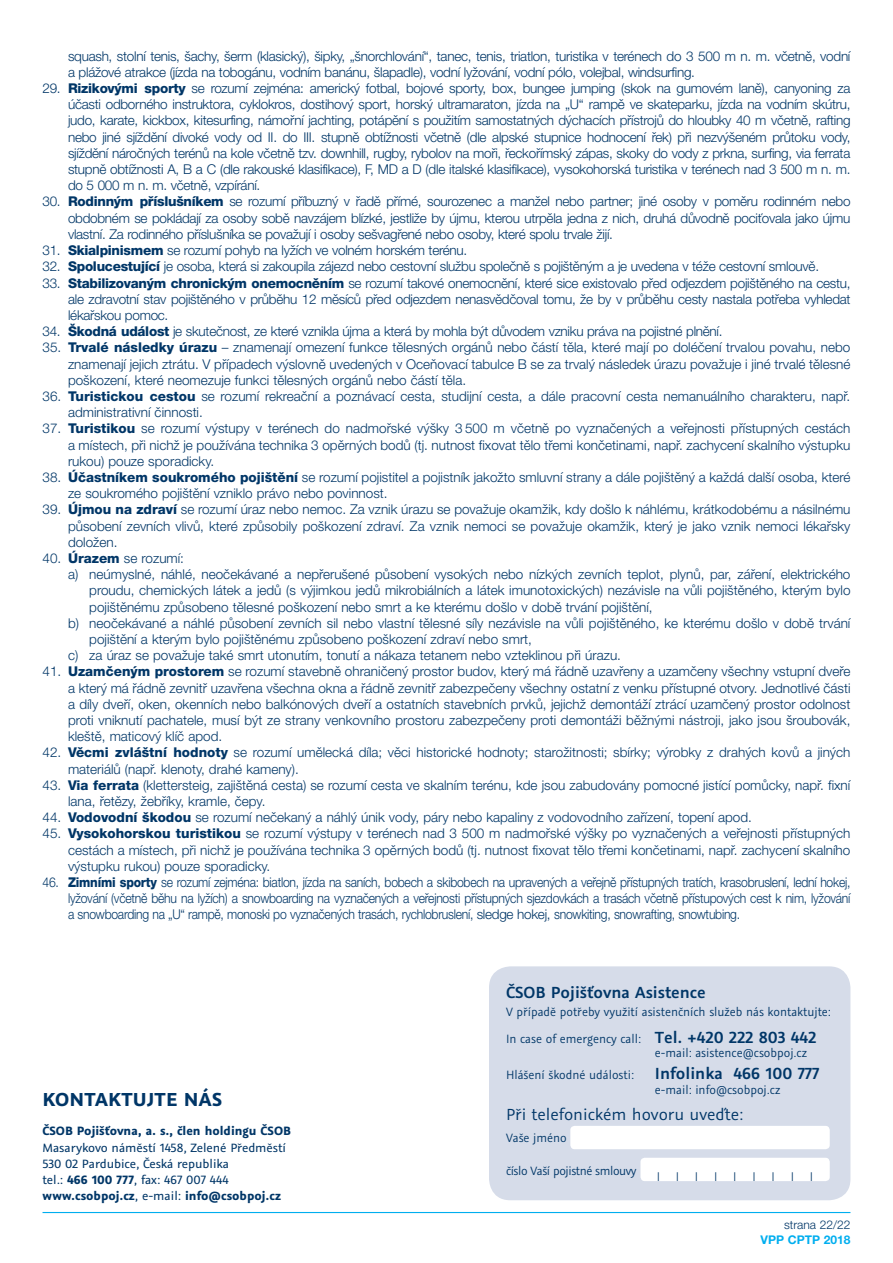
<style>
.page{position:relative;width:893px;height:1263px;background:#fff}
.page>*{position:absolute;margin:0;border:0;box-sizing:border-box;transform-origin:0 0}
.t1{font:700 21px "Graublau Sans";letter-spacing:.01em;color:#003667}
.t2{font:18px "Graublau Sans";color:#003667}
.t3{font:600 18px "Graublau Sans";color:#003667}
.t4{font:300 13.5px/16.2px "Helvetica Neue LT Pro";color:#003667;text-align:justify}
.t5{font:300 13.5px/16.2px "Helvetica Neue LT Pro";letter-spacing:-.02em;color:#003667}
.t6{font:300 13.5px/16.2px "Helvetica Neue LT Pro";color:#003667;text-align:justify;scale:.9 1}
.t7{font:13.5px/27.2px "Graublau Sans";color:#003667;scale:.95 1}
.t8{font:13.5px/16.2px "Graublau Sans";letter-spacing:-.005em;color:#003667}
.t9{font:700 13.5px "Graublau Sans";color:#003667}
.t10{font:13.5px "Graublau Sans";letter-spacing:-.03em;color:#003667;scale:.95 1}
.t11{font:300 12px "Helvetica Neue LT Pro";color:#003667}
.t12{font:700 12px "Helvetica Neue LT Pro";color:#00aeef}
.t13{font:condensed 12px "Helvetica Neue LT Pro";color:#003667}
.s1{font-weight:800}
.s2{font-weight:700}
.s3{font-weight:600;font-size:18px}
</style>
<div class="page">
<hr style="left:43px;top:1212px;width:807px;height:1px;background:#00aeef">
<div style="left:489px;top:966px;width:361px;height:234px;background:#d6dce9"></div>
<div style="left:570px;top:1126px;width:260px;height:23px;background:#fff;border-radius:4px"></div>
<div style="left:640px;top:1158px;width:190px;height:23px;background:#fff;border-radius:4px"></div>
<p class="t5" style="left:68px;top:47px;width:784px">squash, stolní tenis, šachy, šerm (klasický), šipky, „šnorchlování“, tanec, tenis, triatlon, turistika v terénech do 3 500 m n. m. včetně, vodní a plážové atrakce (jízda na tobogánu, vodním banánu, šlapadle), vodní lyžování, vodní pólo, volejbal, windsurfing.</p>
<p class="t4" style="left:68px;top:80px;width:784px;text-indent:-26px">29. <span class="s1">Rizikovými sporty</span> se rozumí zejména: americký fotbal, bojové sporty, box, bungee jumping (skok na gumovém laně), canyoning za účasti odborného instruktora, cyklokros, dostihový sport, horský ultramaraton, jízda na „U“ rampě ve skateparku, jízda na vodním skútru, judo, karate, kickbox, kitesurfing, námořní jachting, potápění s použitím samostatných dýchacích přístrojů do hloubky 40 m včetně, rafting nebo jiné sjíždění divoké vody od II. do III. stupně obtížnosti včetně (dle alpské stupnice hodnocení řek) při nezvýšeném průtoku vody, sjíždění náročných terénů na kole včetně tzv. downhill, rugby, rybolov na moři, řeckořímský zápas, skoky do vody z prkna, surfing, via ferrata stupně obtížnosti A, B a C (dle rakouské klasifikace), F, MD a D (dle italské klasifikace), vysokohorská turistika v terénech nad 3 500 m n. m. do 5 000 m n. m. včetně, vzpírání.</p>
<p class="t4" style="left:68px;top:193px;width:784px;text-indent:-26px">30. <span class="s1">Rodinným příslušníkem</span> se rozumí příbuzný v řadě přímé, sourozenec a manžel nebo partner; jiné osoby v poměru rodinném nebo obdobném se pokládají za osoby sobě navzájem blízké, jestliže by újmu, kterou utrpěla jedna z nich, druhá důvodně pociťovala jako újmu vlastní. Za rodinného příslušníka se považují i osoby sešvagřené nebo osoby, které spolu trvale žijí.</p>
<p class="t5" style="left:43px;top:242px;width:426px">31. <span class="s1">Skialpinismem</span> se rozumí pohyb na lyžích ve volném horském terénu.</p>
<p class="t5" style="left:43px;top:258px;width:778px">32. <span class="s1">Spolucestující</span> je osoba, která si zakoupila zájezd nebo cestovní službu společně s pojištěným a je uvedena v téže cestovní smlouvě.</p>
<p class="t4" style="left:68px;top:274px;width:784px;text-indent:-26px">33. <span class="s1">Stabilizovaným chronickým onemocněním</span> se rozumí takové onemocnění, které sice existovalo před odjezdem pojištěného na cestu, ale zdravotní stav pojištěného v průběhu 12 měsíců před odjezdem nenasvědčoval tomu, že by v průběhu cesty nastala potřeba vyhledat lékařskou pomoc.</p>
<p class="t5" style="left:43px;top:323px;width:682px">34. <span class="s1">Škodná událost</span> je skutečnost, ze které vznikla újma a která by mohla být důvodem vzniku práva na pojistné plnění.</p>
<p class="t4" style="left:68px;top:339px;width:784px;text-indent:-26px">35. <span class="s1">Trvalé následky úrazu</span> – znamenají omezení funkce tělesných orgánů nebo částí těla, které mají po doléčení trvalou povahu, nebo znamenají jejich ztrátu. V případech výslovně uvedených v Oceňovací tabulce B se za trvalý následek úrazu považuje i jiné trvalé tělesné poškození, které neomezuje funkci tělesných orgánů nebo částí těla.</p>
<p class="t4" style="left:68px;top:388px;width:784px;text-indent:-26px">36. <span class="s1">Turistickou cestou</span> se rozumí rekreační a poznávací cesta, studijní cesta, a dále pracovní cesta nemanuálního charakteru, např. administrativní činnosti.</p>
<p class="t4" style="left:68px;top:420px;width:784px;text-indent:-26px">37. <span class="s1">Turistikou</span> se rozumí výstupy v terénech do nadmořské výšky 3 500 m včetně po vyznačených a veřejnosti přístupných cestách a místech, při nichž je používána technika 3 opěrných bodů (tj. nutnost fixovat tělo třemi končetinami, např. zachycení skalního výstupku rukou) pouze sporadicky.</p>
<p class="t4" style="left:68px;top:469px;width:784px;text-indent:-26px">38. <span class="s1">Účastníkem soukromého pojištění</span> se rozumí pojistitel a pojistník jakožto smluvní strany a dále pojištěný a každá další osoba, které ze soukromého pojištění vzniklo právo nebo povinnost.</p>
<p class="t4" style="left:68px;top:501px;width:784px;text-indent:-26px">39. <span class="s1">Újmou na zdraví</span> se rozumí úraz nebo nemoc. Za vznik úrazu se považuje okamžik, kdy došlo k náhlému, krátkodobému a násilnému působení zevních vlivů, které způsobily poškození zdraví. Za vznik nemoci se považuje okamžik, který je jako vznik nemoci lékařsky doložen.</p>
<p class="t4" style="left:43px;top:550px;width:143px">40. <span class="s1">Úrazem</span> se rozumí:</p>
<p class="t4" style="left:68px;top:566px;width:784px">a) neúmyslné, náhlé, neočekávané a nepřerušené působení vysokých nebo nízkých zevních teplot, plynů, par, záření, elektrického</p>
<p class="t4" style="left:89px;top:582px;width:763px">proudu, chemických látek a jedů (s výjimkou jedů mikrobiálních a látek imunotoxických) nezávisle na vůli pojištěného, kterým bylo</p>
<p class="t4" style="left:89px;top:598px;width:565px">pojištěnému způsobeno tělesné poškození nebo smrt a ke kterému došlo v době trvání pojištění,</p>
<p class="t4" style="left:68px;top:614px;width:784px">b) neočekávané a náhlé působení zevních sil nebo vlastní tělesné síly nezávisle na vůli pojištěného, ke kterému došlo v době trvání</p>
<p class="t4" style="left:89px;top:631px;width:444px">pojištění a kterým bylo pojištěnému způsobeno poškození zdraví nebo smrt,</p>
<p class="t4" style="left:68px;top:647px;width:554px">c) za úraz se považuje také smrt utonutím, tonutí a nákaza tetanem nebo vzteklinou při úrazu.</p>
<p class="t4" style="left:68px;top:663px;width:784px;text-indent:-26px">41. <span class="s1">Uzamčeným prostorem</span> se rozumí stavebně ohraničený prostor budov, který má řádně uzavřeny a uzamčeny všechny vstupní dveře a který má řádně zevnitř uzavřena všechna okna a řádně zevnitř zabezpečeny všechny ostatní z venku přístupné otvory. Jednotlivé části a díly dveří, oken, okenních nebo balkónových dveří a ostatních stavebních prvků, jejichž demontáží ztrácí uzamčený prostor odolnost proti vniknutí pachatele, musí být ze strany venkovního prostoru zabezpečeny proti demontáži běžnými nástroji, jako jsou šroubovák, kleště, maticový klíč apod.</p>
<p class="t4" style="left:68px;top:744px;width:784px;text-indent:-26px">42. <span class="s1">Věcmi zvláštní hodnoty</span> se rozumí umělecká díla; věci historické hodnoty; starožitnosti; sbírky; výrobky z drahých kovů a jiných materiálů (např. klenoty, drahé kameny).</p>
<p class="t4" style="left:68px;top:776px;width:784px;text-indent:-26px">43. <span class="s1">Via ferrata</span> (klettersteig, zajištěná cesta) se rozumí cesta ve skalním terénu, kde jsou zabudovány pomocné jistící pomůcky, např. fixní lana, řetězy, žebříky, kramle, čepy.</p>
<p class="t4" style="left:43px;top:809px;width:711px">44. <span class="s1">Vodovodní škodou</span> se rozumí nečekaný a náhlý únik vody, páry nebo kapaliny z vodovodního zařízení, topení apod.</p>
<p class="t4" style="left:68px;top:825px;width:784px;text-indent:-26px">45. <span class="s1">Vysokohorskou turistikou</span> se rozumí výstupy v terénech nad 3 500 m nadmořské výšky po vyznačených a veřejnosti přístupných cestách a místech, při nichž je používána technika 3 opěrných bodů (tj. nutnost fixovat tělo třemi končetinami, např. zachycení skalního výstupku rukou) pouze sporadicky.</p>
<p class="t6" style="left:68px;top:874px;width:871px;text-indent:-26px">46. <span class="s1">Zimními sporty</span> se rozumí zejména: biatlon, jízda na saních, bobech a skibobech na upravených a veřejně přístupných tratích, krasobruslení, lední hokej, lyžování (včetně běhu na lyžích) a snowboarding na vyznačených a veřejnosti přístupných sjezdovkách a trasách včetně přístupových cest k nim, lyžování a snowboarding na „U“ rampě, monoski po vyznačených trasách, rychlobruslení, sledge hokej, snowkiting, snowrafting, snowtubing.</p>
<h1 class="t1" style="left:43px;top:1085px;width:181px">KONTAKTUJTE NÁS</h1>
<p class="t9" style="left:43px;top:1122px;width:250px">ČSOB Pojišťovna, a. s., člen holdingu ČSOB</p>
<p class="t8" style="left:43px;top:1139px;width:245px">Masarykovo náměstí 1458, Zelené Předměstí 530 02 Pardubice, Česká republika<br>tel.: <span class="s2">466 100 777</span>, fax: 467 007 444 <span class="s2">www.csobpoj.cz</span>, e-mail: <span class="s2">info@csobpoj.cz</span></p>
<h2 class="t3" style="left:506px;top:981px;width:201px">ČSOB Pojišťovna Asistence</h2>
<p class="t7" style="left:506px;top:998px;width:344px">V případě potřeby využití asistenčních služeb nás kontaktujte:<br>In case of emergency call: <span class="s3">Tel. +420 222 803 442</span></p>
<p class="t7" style="left:506px;top:1042px;width:331px;line-height:22px;text-indent:149px">e-mail: asistence@csobpoj.cz<br>Hlášení škodné události: <span class="s3">Infolinka 466 100 777</span></p>
<p class="t7" style="left:655px;top:1076px;width:134px">e-mail: info@csobpoj.cz</p>
<h2 class="t2" style="left:506px;top:1103px;width:239px">Při telefonickém hovoru uveďte:</h2>
<p class="t7" style="left:506px;top:1124px;width:66px">Vaše jméno</p>
<p class="t10" style="left:506px;top:1162px;width:139px">číslo Vaší pojistné smlouvy</p>
<p class="t13" style="left:657px;top:1170px;width:4px">|</p>
<p class="t13" style="left:676px;top:1170px;width:4px">|</p>
<p class="t13" style="left:695px;top:1170px;width:4px">|</p>
<p class="t13" style="left:714px;top:1170px;width:4px">|</p>
<p class="t13" style="left:734px;top:1170px;width:4px">|</p>
<p class="t13" style="left:753px;top:1170px;width:4px">|</p>
<p class="t13" style="left:772px;top:1170px;width:4px">|</p>
<p class="t13" style="left:791px;top:1170px;width:4px">|</p>
<p class="t13" style="left:810px;top:1170px;width:4px">|</p>
<p class="t11" style="left:784px;top:1218px;width:68px">strana 22/22</p>
<p class="t12" style="left:761px;top:1232px;width:91px">VPP CPTP 2018</p>
</div>
